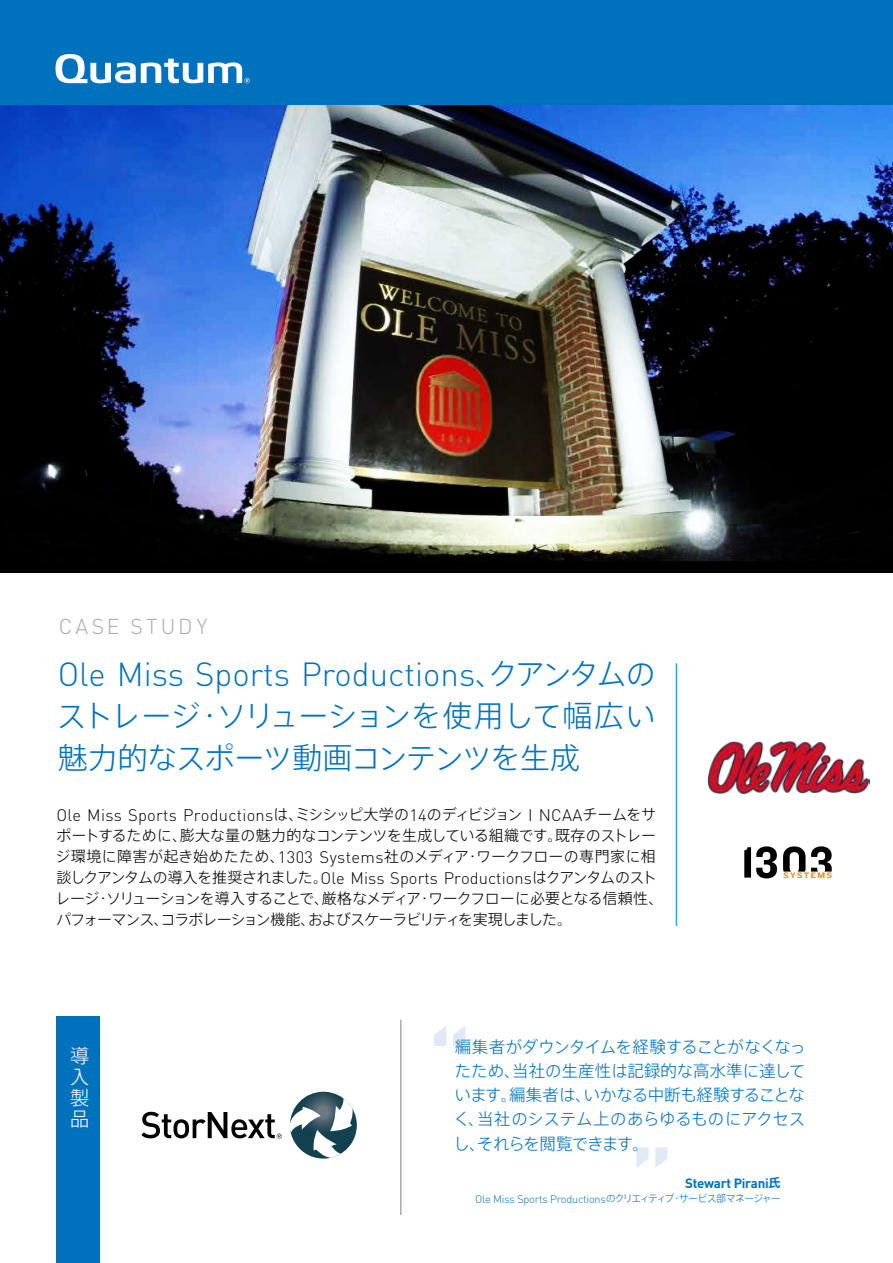
<style>
.page{position:relative;width:893px;height:1263px;background:#fff}
.page>*{position:absolute;margin:0;border:0;box-sizing:border-box;transform-origin:0 0}
.t1{font:700 90.15px "DIN Pro";color:#e1e8f6}
.t2{font:300 33px "DIN Pro";color:#0071bc}
.t3{font:300 30px/42px "Axis Std";letter-spacing:-.02em;color:#0071bc}
.t4{font:300 21.3px "DIN Pro";letter-spacing:.15em;color:#a7a9ac}
.t5{font:300 19.2px/21.1px "Axis Std";color:#fff;text-align:justify}
.t6{font:300 16.5px/24.2px "Axis Std";letter-spacing:-.025em;color:#0071bc;text-align:justify}
.t7{font:300 16.5px "DIN Pro";letter-spacing:.015em;color:#000}
.t8{font:300 15px/21px "Axis Std";letter-spacing:-.04em;color:#000}
.t9{font:700 13.35px "DIN Pro";letter-spacing:-.02em;color:#0071bc}
.t10{font:300 10.95px "DIN Pro";letter-spacing:-.02em;color:#0071bc}
.s1{font-family:"Axis Std";font-size:30px}
.s2{font-family:"Axis Std";font-size:15px}
.s3{font-family:"DIN Pro";font-size:16.5px}
.s4{font-family:"Axis Std";font-size:12.15px}
.s5{font-family:"Axis Std";font-size:9.9px}
</style>
<div class="page">
<div style="left:0;top:0;width:893px;height:536px;background:#0071bc"></div>
<hr style="left:401px;top:1020px;width:1px;height:195px;background:#808284">
<hr style="left:676px;top:663px;width:1px;height:263px;background:#00b6f1">
<svg style="left:56px;top:54px;width:194px;height:29px"></svg>
<img style="left:0;top:106px;width:893px;height:466px">
<svg style="left:744px;top:846px;width:33px;height:32px"></svg>
<svg style="left:783px;top:846px;width:49px;height:32px"></svg>
<svg style="left:290px;top:1092px;width:64px;height:66px"></svg>
<svg style="left:141px;top:1112px;width:141px;height:27px"></svg>
<img style="left:708px;top:741px;width:162px;height:53px">
<div style="left:56px;top:1016px;width:44px;height:247px;background:#0071bc"></div>
<h3 class="t4" style="left:59px;top:610px;width:150px">CASE STUDY</h3>
<h2 class="t2" style="left:58px;top:649px;width:600px">Ole Miss Sports Productions<span class="s1">、クアンタムの</span></h2>
<h3 class="t3" style="left:57px;top:693px;width:601px">ストレージ・ソリューションを使用して幅広い魅力的なスポーツ動画コンテンツを生成</h3>
<p class="t7" style="left:57px;top:802px;width:601px">Ole Miss Sports Productions<span class="s2">は、ミシシッピ大学の</span>14<span class="s2">のディビジョン</span> I NCAA<span class="s2">チームをサ</span></p>
<p class="t8" style="left:56px;top:824px;width:609px">ポートするために、膨大な量の魅力的なコンテンツを生成している組織です。既存のストレージ環境に障害が起き始めたため、<span class="s3">1303 Systems</span>社のメディア・ワークフローの専門家に相談しクアンタムの導入を推奨されました。<span class="s3">Ole Miss Sports Productions</span>はクアンタムのストレージ・ソリューションを導入することで、厳格なメディア・ワークフローに必要となる信頼性、パフォーマンス、コラボレーション機能、およびスケーラビリティを実現しました。</p>
<p class="t5" style="left:70px;top:1044px;width:20px">導入製品</p>
<h1 class="t1" style="left:428px;top:991px;width:45px">“</h1>
<p class="t6" style="left:453px;top:1034px;width:354px">編集者がダウンタイムを経験することがなくなったため、当社の生産性は記録的な高水準に達しています。編集者は、いかなる中断も経験することなく、当社のシステム上のあらゆるものにアクセスし、それらを閲覧できます。</p>
<p class="t9" style="left:685px;top:1171px;width:97px">Stewart Pirani<span class="s4">氏</span></p>
<p class="t10" style="left:475px;top:1190px;width:307px">Ole Miss Sports Productions<span class="s5">のクリエィティブ・サービス部マネージャー</span></p>
<h1 class="t1" style="left:630px;top:1104px;width:45px">”</h1>
</div>
